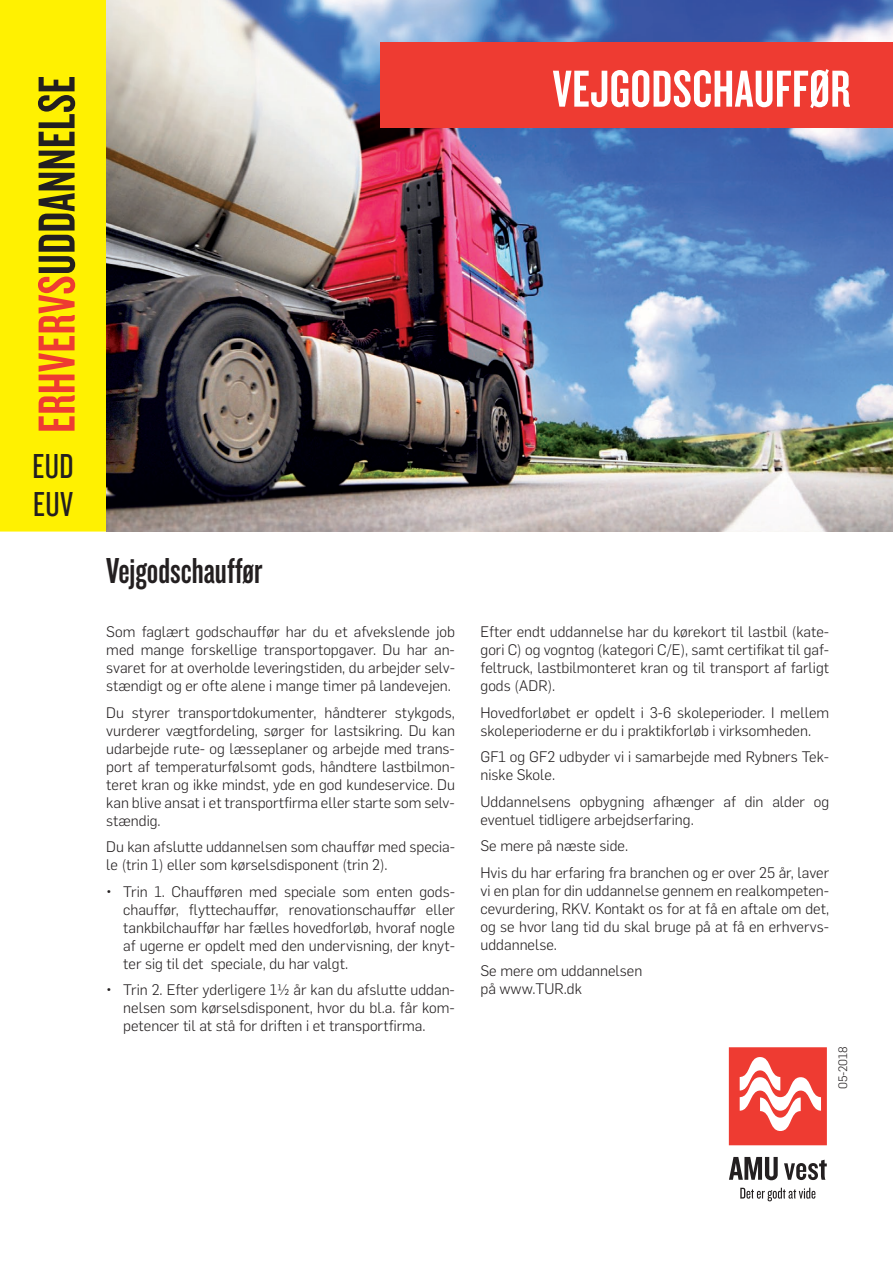
<style>
.page{position:relative;width:893px;height:1263px;background:#fff}
.page>*{position:absolute;margin:0;border:0;box-sizing:border-box;transform-origin:0 0}
.t1{font:54px "Knockout 48 Featherweight";letter-spacing:.01em;color:#231f20}
.t2{font:54px "Knockout 48 Featherweight";letter-spacing:.01em;color:#fff}
.t3{font:37.5px "Knockout 48 Featherweight";color:#231f20}
.t4{font:36px/37.5px "Knockout 28 Junior Feathrwt";letter-spacing:.01em;color:#231f20}
.t5{font:300 15px/18px "Flama";color:#231f20;text-align:justify}
.t6{font:300 12px "Flama";color:#231f20}
.s1{color:#ee3b32}
</style>
<div class="page">
<div style="left:0;top:0;width:106px;height:531px;background:#fff101"></div>
<img style="left:106px;top:0;width:787px;height:531px">
<svg style="left:729px;top:1047px;width:98px;height:98px"></svg>
<svg style="left:729px;top:1157px;width:49px;height:23px"></svg>
<svg style="left:784px;top:1160px;width:43px;height:20px"></svg>
<svg style="left:740px;top:1188px;width:75px;height:13px"></svg>
<div style="left:380px;top:43px;width:513px;height:85px;background:#ee3b32"></div>
<h1 class="t1" style="left:24px;top:433px;width:358px;rotate:-90deg"><span class="s1">ERHVERVS</span>UDDANNELSE</h1>
<h3 class="t4" style="left:33px;top:446px;width:43px">EUD<br>EUV</h3>
<h1 class="t2" style="left:553px;top:56px;width:299px">VEJGODSCHAUFFØR</h1>
<h2 class="t3" style="left:106px;top:547px;width:158px">Vejgodschauffør</h2>
<p class="t5" style="left:106px;top:622px;width:350px">Som faglært godschauffør har du et afvekslende job med mange forskellige transportopgaver. Du har an&shy;svaret for at overholde leveringstiden, du arbejder selv&shy;stændigt og er ofte alene i mange timer på landevejen.</p>
<p class="t5" style="left:106px;top:703px;width:350px">Du styrer transportdokumenter, håndterer stykgods, vurderer vægtfordeling, sørger for lastsikring. Du kan udarbejde rute- og læsseplaner og arbejde med trans&shy;port af temperaturfølsomt gods, håndtere lastbilmon&shy;teret kran og ikke mindst, yde en god kundeservice. Du kan blive ansat i et transportfirma eller starte som selv&shy;stændig.</p>
<p class="t5" style="left:106px;top:837px;width:350px">Du kan afslutte uddannelsen som chauffør med specia&shy;le (trin 1) eller som kørselsdisponent (trin 2).</p>
<p class="t5" style="left:123px;top:882px;width:333px;text-indent:-17px">• Trin 1. Chaufføren med speciale som enten gods&shy;chauffør, flyttechauffør, renovationschauffør eller tankbilchauffør har fælles hovedforløb, hvoraf nogle af ugerne er opdelt med den undervisning, der knyt&shy;ter sig til det speciale, du har valgt.</p>
<p class="t5" style="left:123px;top:980px;width:333px;text-indent:-17px">• Trin 2. Efter yderligere 1½ år kan du afslutte uddan&shy;nelsen som kørselsdisponent, hvor du bl.a. får kom&shy;petencer til at stå for driften i et transportfirma.</p>
<p class="t5" style="left:480px;top:622px;width:350px">Efter endt uddannelse har du kørekort til lastbil (kate&shy;gori C) og vogntog (kategori C/E), samt certifikat til gaf&shy;feltruck, lastbilmonteret kran og til transport af farligt gods (ADR).</p>
<p class="t5" style="left:480px;top:703px;width:350px">Hovedforløbet er opdelt i 3-6 skoleperioder. I mellem skoleperioderne er du i praktikforløb i virksomheden.</p>
<p class="t5" style="left:480px;top:747px;width:350px">GF1 og GF2 udbyder vi i samarbejde med Rybners Tek&shy;niske Skole.</p>
<p class="t5" style="left:480px;top:792px;width:350px">Uddannelsens opbygning afhænger af din alder og eventuel tidligere arbejdserfaring.</p>
<p class="t5" style="left:480px;top:832px;width:350px;line-height:26.5px">Se mere på næste side.<br>Hvis du har erfaring fra branchen og er over 25 år, laver</p>
<p class="t5" style="left:480px;top:881px;width:350px">vi en plan for din uddannelse gennem en realkompeten&shy;cevurdering, RKV. Kontakt os for at få en aftale om det, og se hvor lang tid du skal bruge på at få en erhvervs&shy;uddannelse.</p>
<p class="t5" style="left:480px;top:961px;width:163px">Se mere om uddannelsen på www.TUR.dk</p>
<p class="t6" style="left:835px;top:1089px;width:45px;rotate:-90deg">05-2018</p>
</div>
